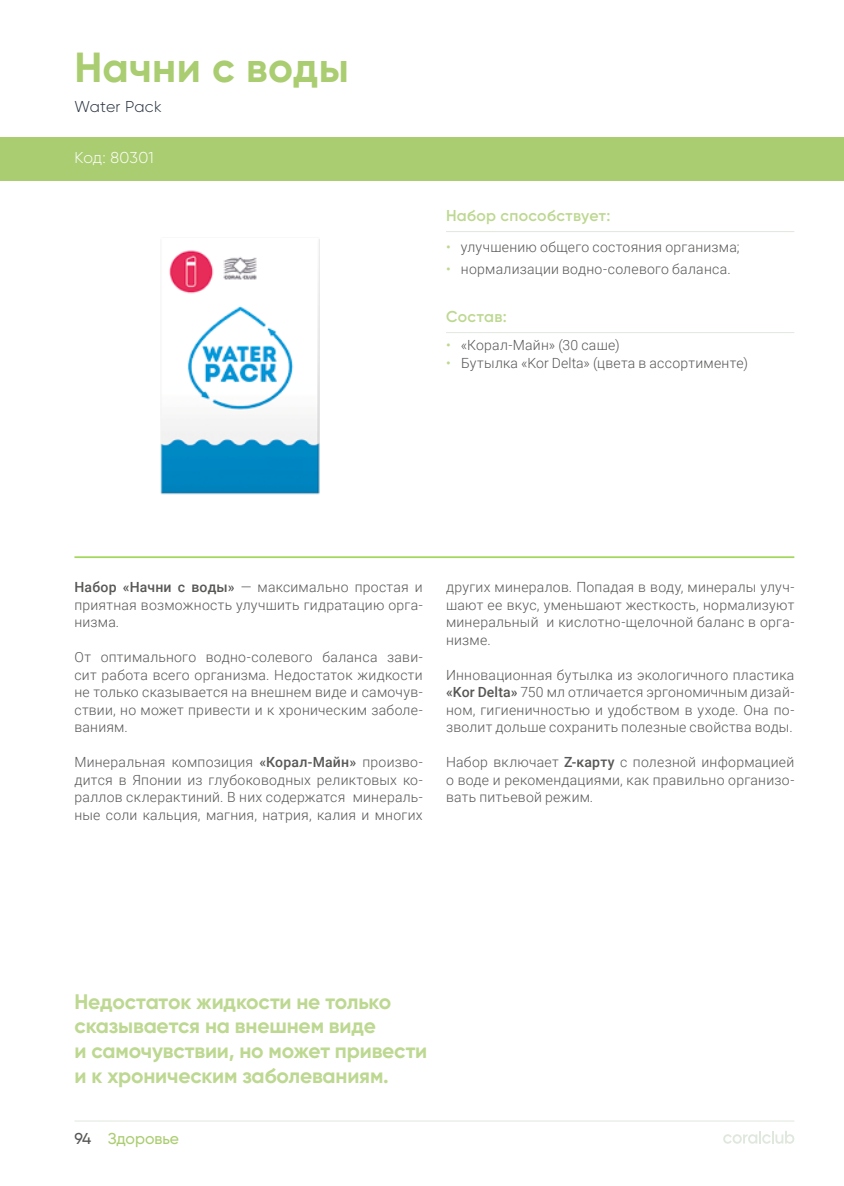
<style>
.page{position:relative;width:844px;height:1186px;background:#fff}
.page>*{position:absolute;margin:0;border:0;box-sizing:border-box;transform-origin:0 0}
.t1{font:700 42px "Gilroy";letter-spacing:.01em;color:#aacd71}
.t2{font:700 21px/24.5px "Gilroy";letter-spacing:-.01em;color:#bdd891}
.t3{font:600 15.75px "Gilroy";letter-spacing:.02em;color:#bdd891}
.t4{font:500 15.75px "Gilroy";color:#aacd71}
.t5{font:300 15.75px "Gilroy";letter-spacing:.005em;color:#fff}
.t6{font:300 15.75px "Gilroy";letter-spacing:.015em;color:#25303b}
.t7{font:300 14px/17.5px "Roboto";letter-spacing:.02em;color:#575756;text-align:justify}
.s1{font-weight:400;color:#bdd891}
.s2{font-weight:500}
.s3{color:#575756}
</style>
<div class="page">
<svg style="left:723px;top:1131px;width:71px;height:12px"></svg>
<div style="left:0;top:137px;width:843px;height:44px;background:#aacd71"></div>
<hr style="left:74px;top:1120px;width:720px;height:1px;background:#e0e8de">
<img style="left:160px;top:239px;width:160px;height:256px">
<hr style="left:74px;top:556px;width:720px;height:2px;background:#a4d65d">
<hr style="left:446px;top:332px;width:348px;height:1px;background:#e0e8de">
<hr style="left:446px;top:231px;width:348px;height:1px;background:#e0e8de">
<h1 class="t1" style="left:74px;top:41px;width:276px">Начни с воды</h1>
<p class="t6" style="left:74px;top:97px;width:89px">Water Pack</p>
<p class="t5" style="left:74px;top:148px;width:81px">Код: 80301</p>
<p class="t3" style="left:446px;top:206px;width:166px">Набор способствует:</p>
<p class="t7" style="left:446px;top:238px;width:295px"><span class="s1">•</span> улучшению общего состояния организма;</p>
<p class="t7" style="left:446px;top:260px;width:286px"><span class="s1">•</span> нормализации водно-солевого баланса.</p>
<p class="t3" style="left:446px;top:307px;width:62px">Cостав:</p>
<p class="t7" style="left:446px;top:336px;width:175px"><span class="s1">•</span> «Корал-Майн» (30 саше)</p>
<p class="t7" style="left:446px;top:354px;width:303px"><span class="s1">•</span> Бутылка «Kor Delta» (цвета в ассортименте)</p>
<p class="t7" style="left:74px;top:578px;width:349px"><span class="s2">Набор «Начни с воды»</span> — максимально простая и приятная возможность улучшить гидратацию орга&shy;низма.</p>
<p class="t7" style="left:74px;top:648px;width:349px">От оптимального водно-солевого баланса зави&shy;сит работа всего организма. Недостаток жидкости не только сказывается на внешнем виде и самочув&shy;ствии, но может привести и к хроническим заболе&shy;ваниям.</p>
<p class="t7" style="left:74px;top:753px;width:349px">Минеральная композиция <span class="s2">«Корал-Майн»</span> произво&shy;дится в Японии из глубоководных реликтовых ко&shy;раллов склерактиний. В них содержатся минераль&shy;ные соли кальция, магния, натрия, калия и многих</p>
<p class="t7" style="left:446px;top:578px;width:349px">других минералов. Попадая в воду, минералы улуч&shy;шают ее вкус, уменьшают жесткость, нормализуют минеральный и кислотно-щелочной баланс в орга&shy;низме.</p>
<p class="t7" style="left:446px;top:665px;width:349px">Инновационная бутылка из экологичного пластика <span class="s2">«Kor Delta»</span> 750 мл отличается эргономичным дизай&shy;ном, гигиеничностью и удобством в уходе. Она по&shy;зволит дольше сохранить полезные свойства воды.</p>
<p class="t7" style="left:446px;top:753px;width:349px">Набор включает <span class="s2">Z-карту</span> с полезной информацией о воде и рекомендациями, как правильно организо&shy;вать питьевой режим.</p>
<h2 class="t2" style="left:75px;top:989px;width:354px">Недостаток жидкости не только сказывается на внешнем виде<br>и самочувствии, но может привести и к хроническим заболеваниям.</h2>
<p class="t4" style="left:74px;top:1128px;width:106px"><span class="s3">94</span> Здоровье</p>
</div>
